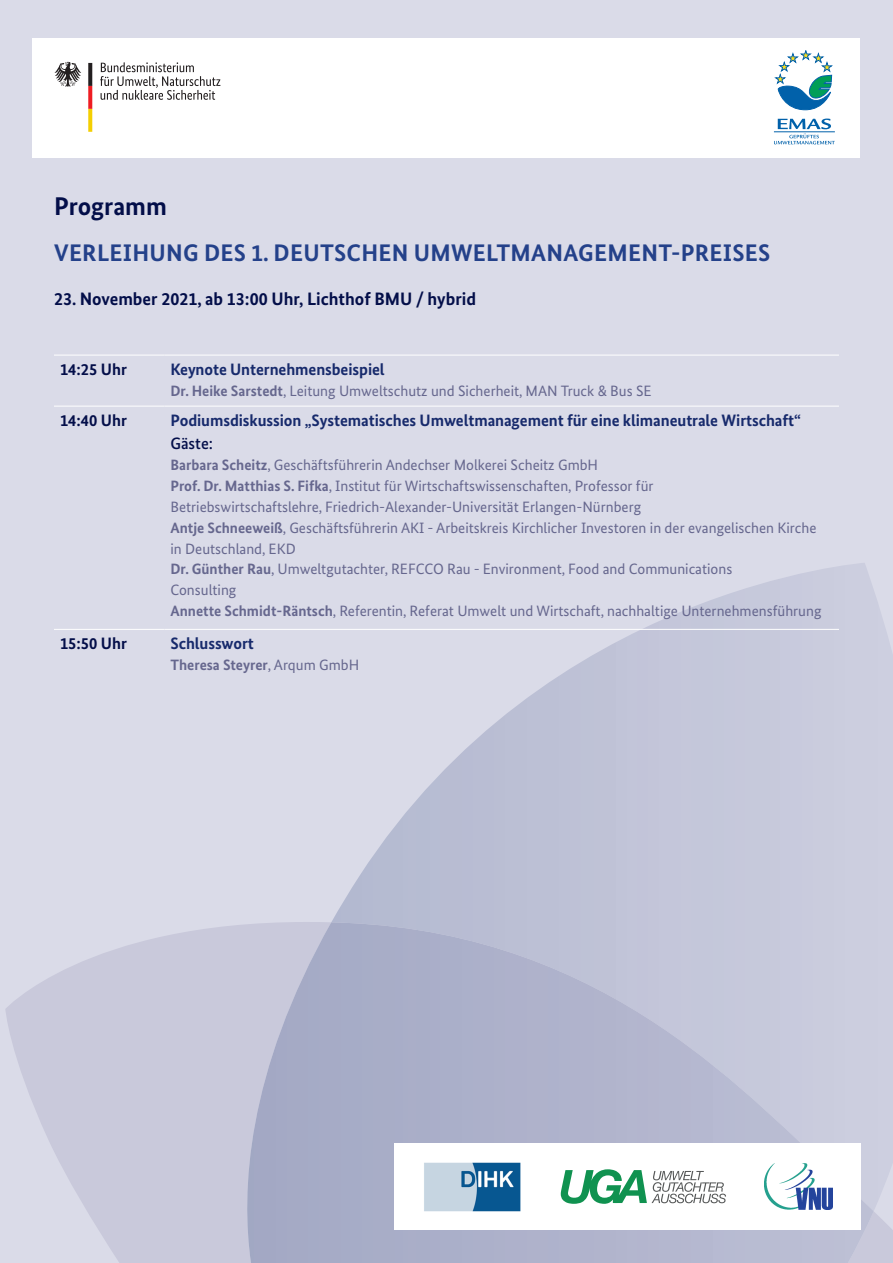
<style>
.page{position:relative;width:893px;height:1263px;background:#dadbe8}
.page>*{position:absolute;margin:0;border:0;box-sizing:border-box;transform-origin:0 0}
.t1{font:700 25.65px "Bundes Sans";color:#030e49}
.t2{font:700 24px "Bundes Sans";letter-spacing:.01em;color:#24418a}
.t3{font:700 18px "Bundes Sans";color:#030e49}
.t4{font:700 16.5px "Bundes Sans";letter-spacing:-.005em;color:#172a6c}
.t5{font:700 16.5px "Bundes Sans";color:#030e49}
.t6{font:500 16.5px "Bundes Sans";color:#030e49}
.t7{font:15px/20.7px "Bundes Sans";color:#66678e}
.t8{font:700 15px "Bundes Sans";color:#66678e}
.s1{font-weight:700}
.s2{font-weight:400}
</style>
<div class="page">
<svg style="left:332px;top:563px;width:561px;height:359px"></svg>
<svg style="left:5px;top:922px;width:888px;height:341px;fill:#c9c9db"></svg>
<svg style="left:241px;top:922px;width:633px;height:341px;background:#b5b8cf"></svg>
<div style="left:33px;top:38px;width:827px;height:120px;background:#fff"></div>
<div style="left:394px;top:1143px;width:466px;height:87px;background:#fff"></div>
<img style="left:424px;top:1162px;width:97px;height:50px">
<svg style="left:561px;top:1169px;width:165px;height:35px"></svg>
<img style="left:764px;top:1164px;width:68px;height:45px">
<hr style="left:54px;top:355px;width:110px;height:1px;background:#fff">
<hr style="left:164px;top:355px;width:675px;height:1px;background:#fff">
<hr style="left:54px;top:406px;width:110px;height:1px;background:#fff">
<hr style="left:164px;top:406px;width:675px;height:1px;background:#fff">
<hr style="left:54px;top:629px;width:110px;height:1px;background:#fff">
<hr style="left:164px;top:629px;width:675px;height:1px;background:#fff">
<svg style="left:100px;top:62px;width:120px;height:38px"></svg>
<svg style="left:54px;top:62px;width:27px;height:25px"></svg>
<svg style="left:88px;top:63px;width:4px;height:69px"></svg>
<svg style="left:774px;top:119px;width:61px;height:25px"></svg>
<svg style="left:775px;top:50px;width:58px;height:60px"></svg>
<h1 class="t1" style="left:54px;top:190px;width:114px">Programm</h1>
<h2 class="t2" style="left:54px;top:238px;width:718px">VERLEIHUNG DES 1. DEUTSCHEN UMWELTMANAGEMENT-PREISES</h2>
<p class="t3" style="left:54px;top:287px;width:424px">23. November 2021, ab 13:00 Uhr, Lichthof BMU / hybrid</p>
<p class="t5" style="left:60px;top:359px;width:68px">14:25 Uhr</p>
<p class="t4" style="left:170px;top:359px;width:216px">Keynote Unternehmensbeispiel</p>
<p class="t7" style="left:170px;top:380px;width:483px"><span class="s1">Dr. Heike Sarstedt</span>, Leitung Umweltschutz und Sicherheit, MAN Truck &amp; Bus SE</p>
<p class="t5" style="left:60px;top:410px;width:68px">14:40 Uhr</p>
<p class="t4" style="left:170px;top:410px;width:632px">Podiumsdiskussion „Systematisches Umweltmanagement für eine klimaneutrale Wirtschaft“</p>
<p class="t6" style="left:170px;top:433px;width:44px">Gäste:</p>
<p class="t7" style="left:170px;top:455px;width:653px"><span class="s1">Barbara Scheitz</span>, Geschäftsführerin Andechser Molkerei Scheitz GmbH<br><span class="s1">Prof. Dr. Matthias S. Fifka</span>, Institut für Wirtschaftswissenschaften, Professor für<br>Betriebswirtschaftslehre, Friedrich-Alexander-Universität Erlangen-Nürnberg<br><span class="s1">Antje Schneeweiß</span>, Geschäftsführerin AKI - Arbeitskreis Kirchlicher Investoren in der evangelischen Kirche in Deutschland, EKD<br><span class="s1">Dr. Günther Rau</span>, Umweltgutachter, REFCCO Rau - Environment, Food and Communications<br>Consulting<br><span class="s1">Annette Schmidt-Räntsch</span>, Referentin, Referat Umwelt und Wirtschaft, nachhaltige Unternehmensführung</p>
<p class="t5" style="left:60px;top:634px;width:68px">15:50 Uhr</p>
<p class="t4" style="left:170px;top:634px;width:85px">Schlusswort</p>
<p class="t8" style="left:170px;top:656px;width:190px">Theresa Steyrer<span class="s2">, Arqum GmbH</span></p>
</div>
